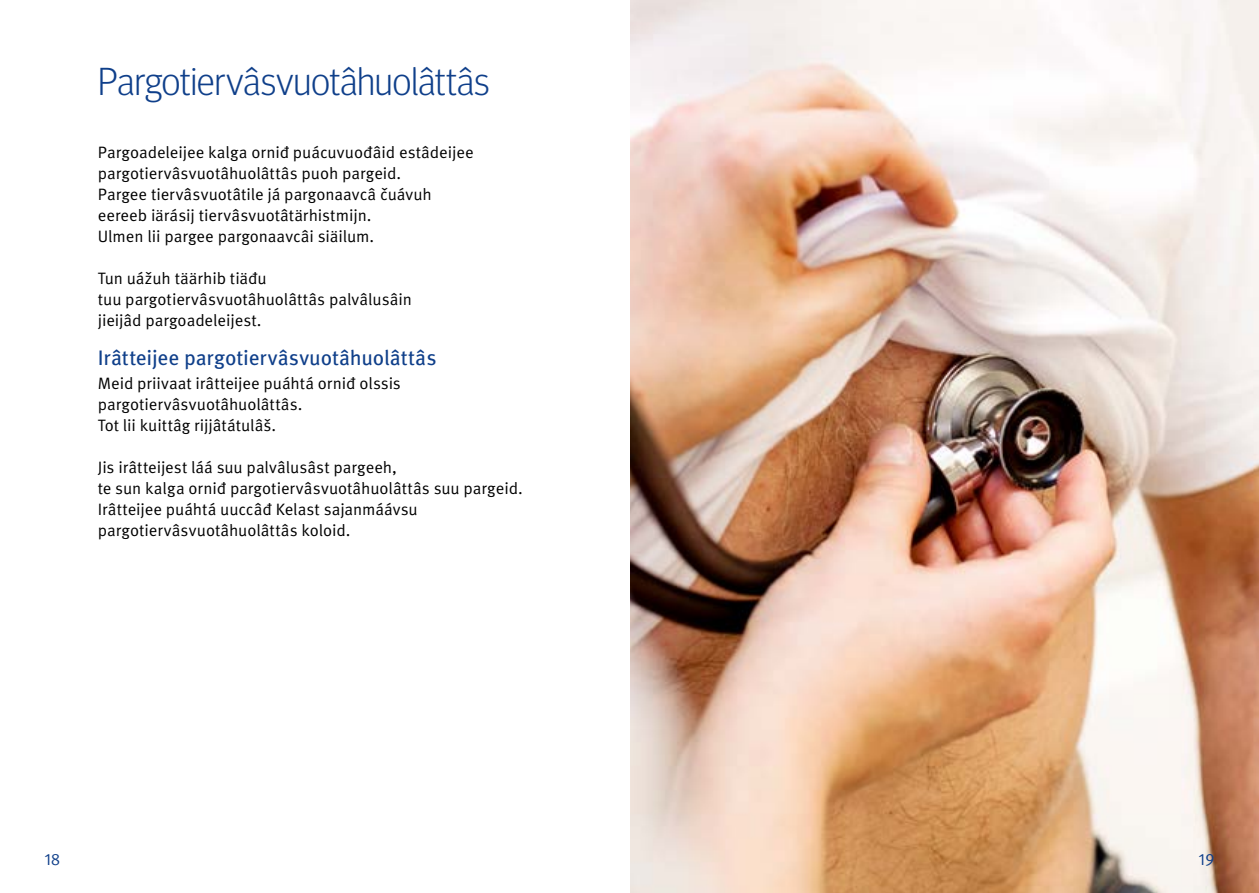
<style>
.page{position:relative;width:1259px;height:893px;background:#fff}
.page>*{position:absolute;margin:0;border:0;box-sizing:border-box;transform-origin:0 0}
.H1_otsikko{font:300 39px "Meta Headline Pro";color:#0f3f8a}
.H2_otsikko{font:21px "Meta Pro";letter-spacing:-.005em;color:#0f3f8a}
.Body_copy{font:16.5px/21px "Meta Pro Norm";color:#000}
.t1{font:16.5px "Meta Pro Norm";color:#0f3f8a}
</style>
<div class="page">
<img style="left:631px;top:0;width:628px;height:893px">
<h1 class="H1_otsikko" style="left:98px;top:53px;width:393px">Pargotiervâsvuotâhuolâttâs</h1>
<p class="Body_copy" style="left:98px;top:141px;width:377px">Pargoadeleijee kalga orniđ puácuvuođâid estâdeijee pargotiervâsvuotâhuolâttâs puoh pargeid.</p>
<p class="Body_copy" style="left:98px;top:183px;width:336px">Pargee tiervâsvuotâtile já pargonaavcâ čuávuh eereeb iärásij tiervâsvuotâtärhistmijn.</p>
<p class="Body_copy" style="left:98px;top:225px;width:278px">Ulmen lii pargee pargonaavcâi siäilum.</p>
<p class="Body_copy" style="left:98px;top:267px;width:316px">Tun uážuh täärhib tiäđu<br>tuu pargotiervâsvuotâhuolâttâs palvâlusâin jieijâd pargoadeleijest.</p>
<h2 class="H2_otsikko" style="left:98px;top:342px;width:340px">Irâtteijee pargotiervâsvuotâhuolâttâs</h2>
<p class="Body_copy" style="left:98px;top:372px;width:305px">Meid priivaat irâtteijee puáhtá orniđ olssis pargotiervâsvuotâhuolâttâs.</p>
<p class="Body_copy" style="left:98px;top:414px;width:180px">Tot lii kuittâg rijjâtátulâš.</p>
<p class="Body_copy" style="left:98px;top:456px;width:426px">Jis irâtteijest láá suu palvâlusâst pargeeh,<br>te sun kalga orniđ pargotiervâsvuotâhuolâttâs suu pargeid.</p>
<p class="Body_copy" style="left:98px;top:498px;width:321px">Irâtteijee puáhtá uuccâđ Kelast sajanmáávsu pargotiervâsvuotâhuolâttâs koloid.</p>
<p class="t1" style="left:44px;top:847px;width:17px">18</p>
<p class="t1" style="left:1198px;top:847px;width:17px">19</p>
</div>
